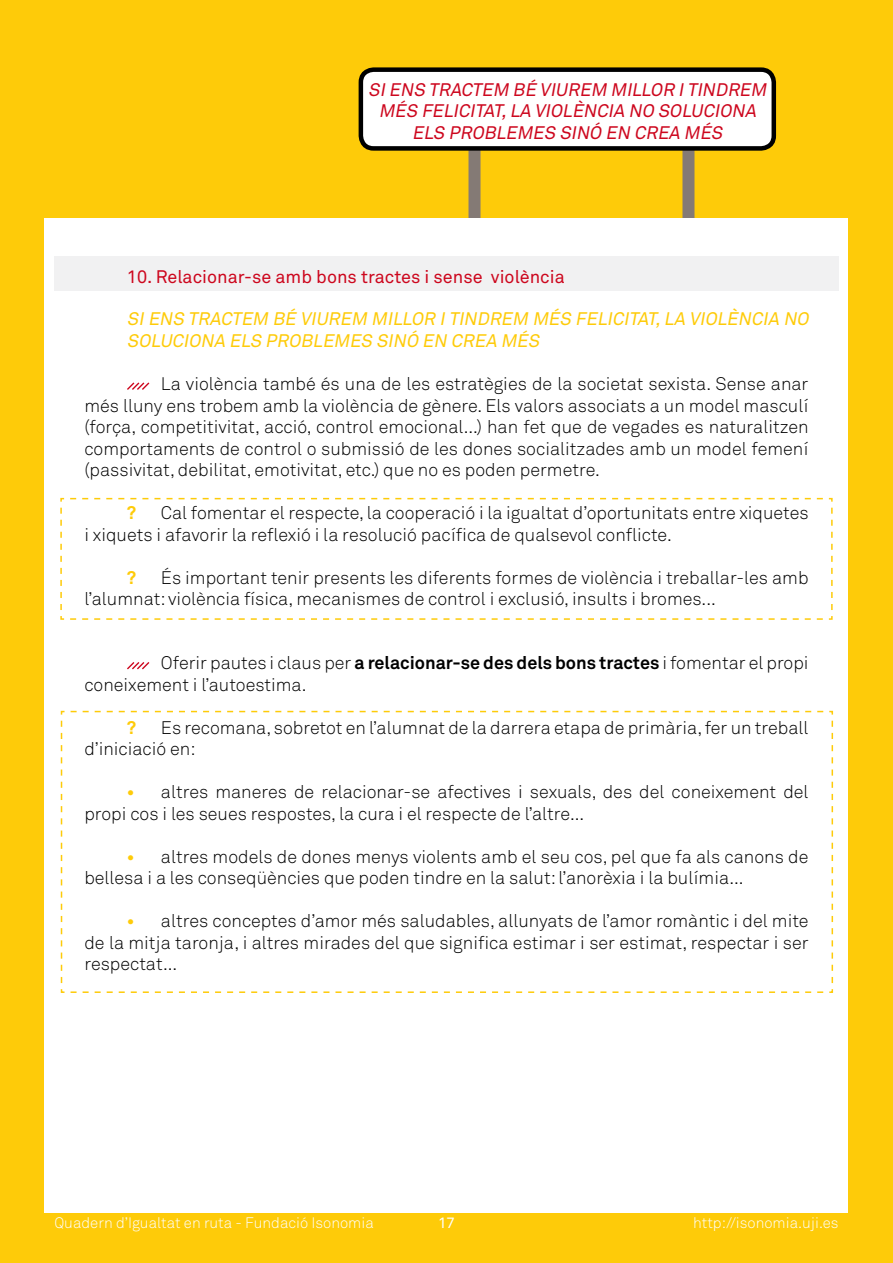
<style>
.page{position:relative;width:893px;height:1263px;background:#fecb09}
.page>*{position:absolute;margin:0;border:0;box-sizing:border-box;transform-origin:0 0}
.t1{font:300 18px/21.6px "Akkurat";color:#000}
.t2{font:italic 18px/21.6px "Akkurat";color:#cd071e;text-align:center}
.t3{font:italic 18px/21.6px "Akkurat";color:#fecb09}
.t4{font:18px "Akkurat";color:#cd071e}
.t5{font:700 18px "Akkurat";color:#fecb09}
.t6{font:300 15px "Akkurat";color:#fff}
.t7{font:15px "Akkurat";color:#fff}
.s1{font-weight:700}
.s2{font-weight:700;color:#fecb09}
</style>
<div class="page">
<div style="left:468px;top:148px;width:12px;height:133px;background:#847a75"></div>
<div style="left:682px;top:148px;width:12px;height:133px;background:#847a75"></div>
<div style="left:45px;top:219px;width:803px;height:994px;background:#fff"></div>
<div style="left:54px;top:256px;width:785px;height:35px;background:#f0f0f1"></div>
<div style="left:361px;top:70px;width:413px;height:78px;background:#fff;border-radius:13px"></div>
<div style="left:359px;top:67px;width:417px;height:84px;border:4px solid #000;border-radius:13px"></div>
<svg style="left:127px;top:382px;width:23px;height:8px"></svg>
<svg style="left:127px;top:662px;width:23px;height:8px"></svg>
<svg style="left:60px;top:497px;width:773px;height:123px"></svg>
<svg style="left:60px;top:710px;width:774px;height:283px"></svg>
<p class="t2" style="left:368px;top:78px;width:403px">SIENS TRACTEM BÉ VIUREM MILLOR ITINDREM<br>MÉS FELICITAT,LA VIOLÈNCIA NO SOLUCIONA<br>ELS PROBLEMES SINÓ EN CREA MÉS</p>
<p class="t4" style="left:127px;top:265px;width:439px">10. Relacionar-se amb bons tractes i sense violència</p>
<p class="t3" style="left:127px;top:308px;width:687px">SIENS TRACTEM BÉ VIUREM MILLOR ITINDREM MÉS FELICITAT,LA VIOLÈNCIA NO<br>SOLUCIONA ELS PROBLEMES SINÓ EN CREA MÉS</p>
<p class="t1" style="left:84px;top:372px;width:726px;text-align:justify;text-indent:77px">La violència també és una de les estratègies de la societat sexista. Sense anar més lluny ens trobem amb la violència de gènere. Els valors associats a un model masculí (força, competitivitat, acció, control emocional...) han fet que de vegades es naturalitzen comportaments de control o submissió de les dones socialitzades amb un model femení (passivitat, debilitat, emotivitat, etc.) que no es poden permetre.</p>
<p class="t5" style="left:127px;top:502px;width:11px">?</p>
<p class="t1" style="left:84px;top:502px;width:726px;text-indent:77px">Cal fomentar el respecte, la cooperació i la igualtat d’oportunitats entre xiquetes i xiquets i afavorir la reflexió i la resolució pacífica de qualsevol conflicte.</p>
<p class="t5" style="left:127px;top:566px;width:11px">?</p>
<p class="t1" style="left:84px;top:566px;width:726px;text-indent:77px">És important tenir presents les diferents formes de violència i treballar-les amb l’alumnat: violència física, mecanismes de control i exclusió, insults i bromes...</p>
<p class="t1" style="left:84px;top:652px;width:726px;text-indent:77px">Oferir pautes i claus per <span class="s1">a relacionar-se des dels bons tractes</span> i fomentar el propi coneixement i l’autoestima.</p>
<p class="t5" style="left:127px;top:716px;width:11px">?</p>
<p class="t1" style="left:84px;top:716px;width:726px;text-indent:77px">Es recomana, sobretot en l’alumnat de la darrera etapa de primària, fer un treball d’iniciació en:</p>
<p class="t1" style="left:84px;top:781px;width:726px;text-indent:43px"><span class="s2">•</span> altres maneres de relacionar-se afectives i sexuals, des del coneixement del propi cos i les seues respostes, la cura i el respecte de l’altre...</p>
<p class="t1" style="left:84px;top:845px;width:726px;text-indent:43px"><span class="s2">•</span> altres models de dones menys violents amb el seu cos, pel que fa als canons de bellesa i a les conseqüències que poden tindre en la salut: l’anorèxia i la bulímia...</p>
<p class="t1" style="left:84px;top:910px;width:726px;text-align:justify;text-indent:43px"><span class="s2">•</span> altres conceptes d’amor més saludables, allunyats de l’amor romàntic i del mite de la mitja taronja, i altres mirades del que significa estimar i ser estimat, respectar i ser respectat...</p>
<p class="t6" style="left:54px;top:1213px;width:321px">Quadern d’Igualtat en ruta - Fundació Isonomia</p>
<p class="t7" style="left:438px;top:1213px;width:18px">17</p>
<p class="t6" style="left:693px;top:1213px;width:147px">http://isonomia.uji.es</p>
</div>
